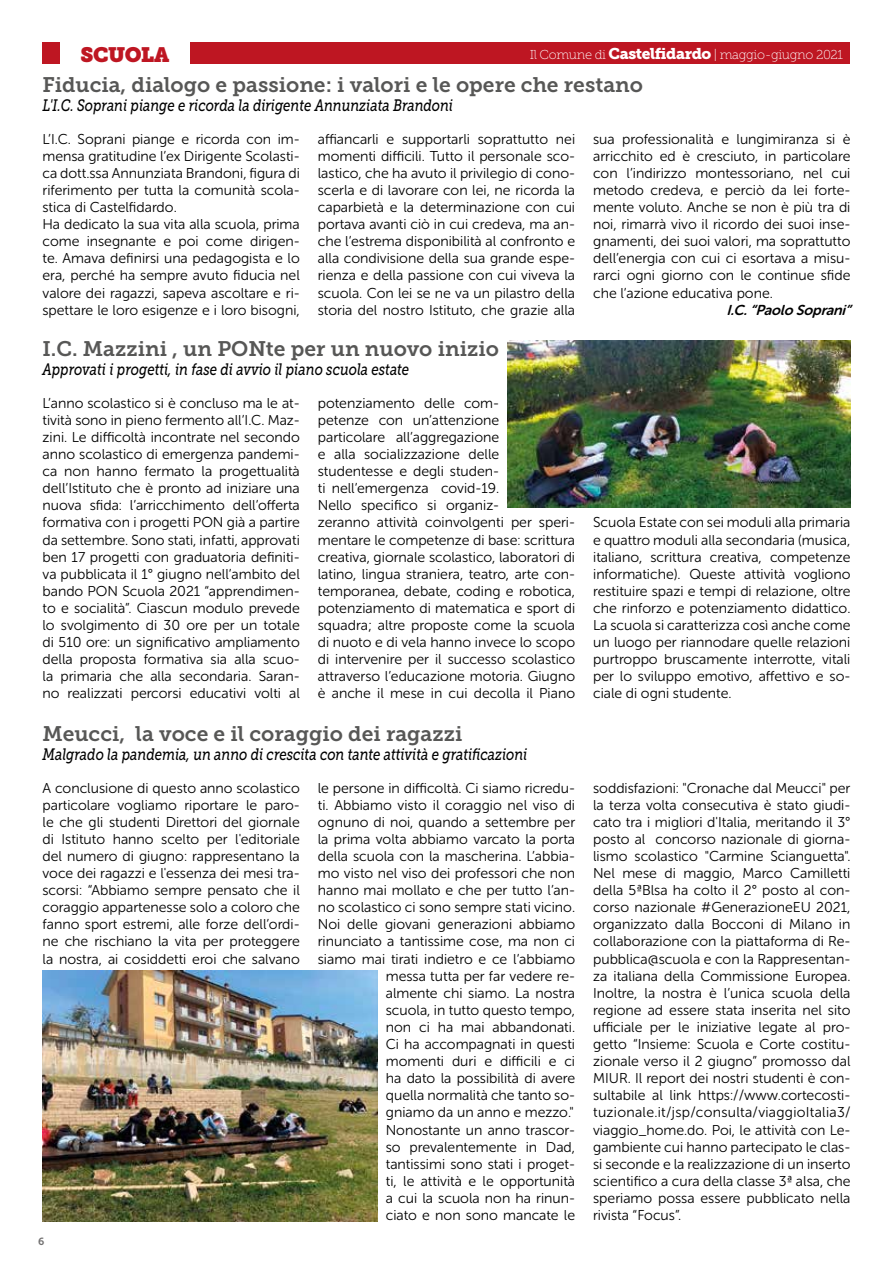
<style>
.page{position:relative;width:893px;height:1263px;background:#fff}
.page>*{position:absolute;margin:0;border:0;box-sizing:border-box;transform-origin:0 0}
.t1{font:21px "Museo Slab 700";color:#575756}
.t2{font:20.7px "Museo Slab";letter-spacing:-.025em;color:#be1622}
.t3{font:italic 16.5px "Museo Slab 500";color:#000;scale:.8 1}
.t4{font:14.25px/17.1px "Museo Sans Rounded 300";color:#000;text-align:justify}
.t5{font:italic 14.25px "Museo Sans Rounded 700";color:#000}
.t6{font:12.9px "Museo Slab 100";letter-spacing:-.025em;color:#fff}
.t7{font:10.35px "Museo Slab 700";color:#706f6f}
.s1{font-family:"Museo Slab 900";font-size:15.45px}
</style>
<div class="page">
<div style="left:43px;top:43px;width:807px;height:21px;background:#be1622"></div>
<div style="left:60px;top:37px;width:130px;height:35px;background:#fff"></div>
<img style="left:508px;top:341px;width:342px;height:166px">
<img style="left:43px;top:970px;width:334px;height:251px">
<h2 class="t2" style="left:81px;top:43px;width:90px">SCUOLA</h2>
<p class="t6" style="left:530px;top:48px;width:315px">Il Comune di <span class="s1">Castelfidardo</span> | maggio-giugno 2021</p>
<h1 class="t1" style="left:43px;top:73px;width:602px">Fiducia, dialogo e passione: i valori e le opere che restano</h1>
<p class="t3" style="left:43px;top:96px;width:515px">L'I.C. Soprani piange e ricorda la dirigente Annunziata Brandoni</p>
<p class="t4" style="left:43px;top:130px;width:259px;text-align:left">L’I.C. Soprani piange e ricorda con im&shy;mensa gratitudine l’ex Dirigente Scolasti&shy;ca dott.ssa Annunziata Brandoni, figura di riferimento per tutta la comunità scola&shy;stica di Castelfidardo.<br>Ha dedicato la sua vita alla scuola, prima come insegnante e poi come dirigen&shy;te. Amava definirsi una pedagogista e lo era, perché ha sempre avuto fiducia nel valore dei ragazzi, sapeva ascoltare e ri&shy;spettare le loro esigenze e i loro bisogni,</p>
<p class="t4" style="left:318px;top:130px;width:259px">affiancarli e supportarli soprattutto nei momenti difficili. Tutto il personale sco&shy;lastico, che ha avuto il privilegio di cono&shy;scerla e di lavorare con lei, ne ricorda la caparbietà e la determinazione con cui portava avanti ciò in cui credeva, ma an&shy;che l’estrema disponibilità al confronto e alla condivisione della sua grande espe&shy;rienza e della passione con cui viveva la scuola. Con lei se ne va un pilastro della storia del nostro Istituto, che grazie alla</p>
<p class="t4" style="left:593px;top:130px;width:259px">sua professionalità e lungimiranza si è arricchito ed è cresciuto, in particolare con l’indirizzo montessoriano, nel cui metodo credeva, e perciò da lei forte&shy;mente voluto. Anche se non è più tra di noi, rimarrà vivo il ricordo dei suoi inse&shy;gnamenti, dei suoi valori, ma soprattutto dell’energia con cui ci esortava a misu&shy;rarci ogni giorno con le continue sfide che l’azione educativa pone.</p>
<p class="t5" style="left:727px;top:302px;width:130px">I.C.“Paolo Soprani”</p>
<h1 class="t1" style="left:43px;top:337px;width:458px">I.C. Mazzini , un PONte per un nuovo inizio</h1>
<p class="t3" style="left:43px;top:360px;width:460px">Approvati i progetti, in fase di avvio il piano scuola estate</p>
<p class="t4" style="left:43px;top:394px;width:259px">L’anno scolastico si è concluso ma le at&shy;tività sono in pieno fermento all’I.C. Maz&shy;zini. Le difficoltà incontrate nel secondo anno scolastico di emergenza pandemi&shy;ca non hanno fermato la progettualità dell’Istituto che è pronto ad iniziare una nuova sfida: l’arricchimento dell’offerta formativa con i progetti PON già a partire da settembre. Sono stati, infatti, approvati ben 17 progetti con graduatoria definiti&shy;va pubblicata il 1° giugno nell’ambito del bando PON Scuola 2021 “apprendimen&shy;to e socialità”. Ciascun modulo prevede lo svolgimento di 30 ore per un totale di 510 ore: un significativo ampliamento della proposta formativa sia alla scuo&shy;la primaria che alla secondaria. Saran&shy;no realizzati percorsi educativi volti al</p>
<p class="t4" style="left:318px;top:394px;width:259px;text-align:left">potenziamento delle com-<br>petenze con un’attenzione<br>particolare all’aggregazione<br>e alla socializzazione delle studentesse e degli studen-<br>ti nell’emergenza covid-19.<br>Nello specifico si organiz-<br>zeranno attività coinvolgenti per speri&shy;mentare le competenze di base: scrittura creativa, giornale scolastico, laboratori di latino, lingua straniera, teatro, arte con&shy;temporanea, debate, coding e robotica, potenziamento di matematica e sport di squadra; altre proposte come la scuola di nuoto e di vela hanno invece lo scopo di intervenire per il successo scolastico attraverso l’educazione motoria. Giugno è anche il mese in cui decolla il Piano</p>
<p class="t4" style="left:593px;top:514px;width:259px">Scuola Estate con sei moduli alla primaria e quattro moduli alla secondaria (musica, italiano, scrittura creativa, competenze informatiche). Queste attività vogliono restituire spazi e tempi di relazione, oltre che rinforzo e potenziamento didattico.<br>La scuola si caratterizza così anche come un luogo per riannodare quelle relazioni purtroppo bruscamente interrotte, vitali per lo sviluppo emotivo, affettivo e so&shy;ciale di ogni studente.</p>
<h1 class="t1" style="left:43px;top:722px;width:421px">Meucci, la voce e il coraggio dei ragazzi</h1>
<p class="t3" style="left:43px;top:745px;width:608px">Malgrado la pandemia, un anno di crescita con tante attività e gratificazioni</p>
<p class="t4" style="left:43px;top:779px;width:259px">A conclusione di questo anno scolastico particolare vogliamo riportare le paro&shy;le che gli studenti Direttori del giornale di Istituto hanno scelto per l'editoriale del numero di giugno: rappresentano la voce dei ragazzi e l'essenza dei mesi tra&shy;scorsi: “Abbiamo sempre pensato che il coraggio appartenesse solo a coloro che fanno sport estremi, alle forze dell’ordi&shy;ne che rischiano la vita per proteggere la nostra, ai cosiddetti eroi che salvano</p>
<p class="t4" style="left:318px;top:779px;width:259px;text-align:right">le persone in difficoltà. Ci siamo ricredu&shy;ti. Abbiamo visto il coraggio nel viso di ognuno di noi, quando a settembre per la prima volta abbiamo varcato la porta della scuola con la mascherina. L’abbia&shy;mo visto nel viso dei professori che non hanno mai mollato e che per tutto l’an&shy;no scolastico ci sono sempre stati vicino.<br>Noi delle giovani generazioni abbiamo rinunciato a tantissime cose, ma non ci siamo mai tirati indietro e ce l’abbiamo messa tutta per far vedere re-<br>almente chi siamo. La nostra<br>scuola, in tutto questo tempo,<br>non ci ha mai abbandonati.<br>Ci ha accompagnati in questi<br>momenti duri e difficili e ci<br>ha dato la possibilità di avere<br>quella normalità che tanto so-<br>gniamo da un anno e mezzo." Nonostante un anno trascor-<br>so prevalentemente in Dad,<br>tantissimi sono stati i proget-<br>ti, le attività e le opportunità<br>a cui la scuola non ha rinun-<br>ciato e non sono mancate le</p>
<p class="t4" style="left:593px;top:779px;width:259px">soddisfazioni: "Cronache dal Meucci" per la terza volta consecutiva è stato giudi&shy;cato tra i migliori d'Italia, meritando il 3° posto al concorso nazionale di giorna&shy;lismo scolastico "Carmine Scianguetta".<br>Nel mese di maggio, Marco Camilletti della 5ªBlsa ha colto il 2° posto al con&shy;corso nazionale #GenerazioneEU 2021, organizzato dalla Bocconi di Milano in collaborazione con la piattaforma di Re&shy;pubblica@scuola e con la Rappresentan&shy;za italiana della Commissione Europea.<br>Inoltre, la nostra è l’unica scuola della regione ad essere stata inserita nel sito ufficiale per le iniziative legate al pro&shy;getto “Insieme: Scuola e Corte costitu&shy;zionale verso il 2 giugno” promosso dal MIUR. Il report dei nostri studenti è con&shy;sultabile al link https://www.cortecosti&shy;tuzionale.it/jsp/consulta/viaggioItalia3/ viaggio_home.do. Poi, le attività con Le&shy;gambiente cui hanno partecipato le clas&shy;si seconde e la realizzazione di un inserto scientifico a cura della classe 3ª alsa, che speriamo possa essere pubblicato nella rivista “Focus”.</p>
<p class="t7" style="left:38px;top:1236px;width:8px">6</p>
</div>
